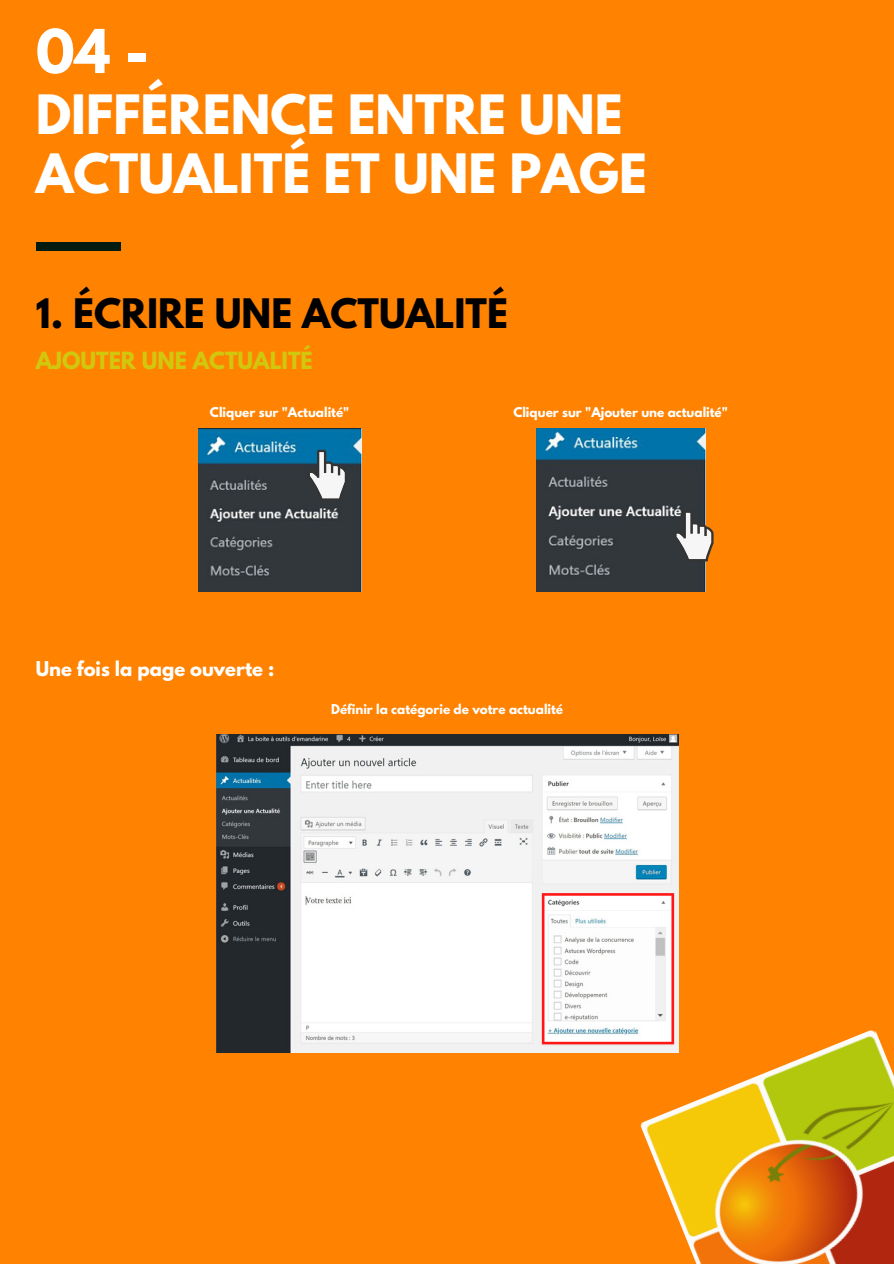
<style>
.page{position:relative;width:894px;height:1264px;background:#fff}
.page>*{position:absolute;margin:0;border:0;box-sizing:border-box;transform-origin:0 0}
.t1{font:700 53.4px "League Spartan";color:#fff}
.t2{font:700 48px/59.2px "League Spartan";color:#fff}
.t3{font:700 36px "League Spartan";color:#000}
.t4{font:700 21px "League Spartan";color:#d1c80e}
.t5{font:700 18px "League Spartan";color:#fff}
.t6{font:700 12px "League Spartan";color:#fff}
</style>
<div class="page">
<div style="left:0;top:0;width:893px;height:1263px;background:#ff8200"></div>
<div style="left:37px;top:242px;width:84px;height:9px;background:#011b10"></div>
<img style="left:198px;top:429px;width:163px;height:162px">
<img style="left:536px;top:429px;width:169px;height:162px">
<svg style="left:674px;top:510px;width:39px;height:51px;background:#998f85"></svg>
<svg style="left:307px;top:450px;width:40px;height:51px;background:#78909c"></svg>
<img style="left:216px;top:734px;width:462px;height:318px">
<svg style="left:541px;top:893px;width:133px;height:151px;background:#f4e6e6"></svg>
<img style="left:639px;top:1028px;width:254px;height:235px">
<h1 class="t1" style="left:36px;top:25px;width:114px">04 -</h1>
<h2 class="t2" style="left:36px;top:91px;width:612px">DIFFÉRENCE ENTRE UNE<br>ACTUALITÉ ET UNE PAGE</h2>
<h3 class="t3" style="left:36px;top:296px;width:473px">1. ÉCRIRE UNE ACTUALITÉ</h3>
<h3 class="t4" style="left:36px;top:350px;width:278px">AJOUTER UNE ACTUALITÉ</h3>
<p class="t6" style="left:210px;top:406px;width:141px">Cliquer sur "Actualité"</p>
<p class="t6" style="left:513px;top:406px;width:216px">Cliquer sur "Ajouter une actualité"</p>
<h3 class="t5" style="left:36px;top:660px;width:240px">Une fois la page ouverte :</h3>
<p class="t6" style="left:331px;top:703px;width:233px">Définir la catégorie de votre actualité</p>
</div>
